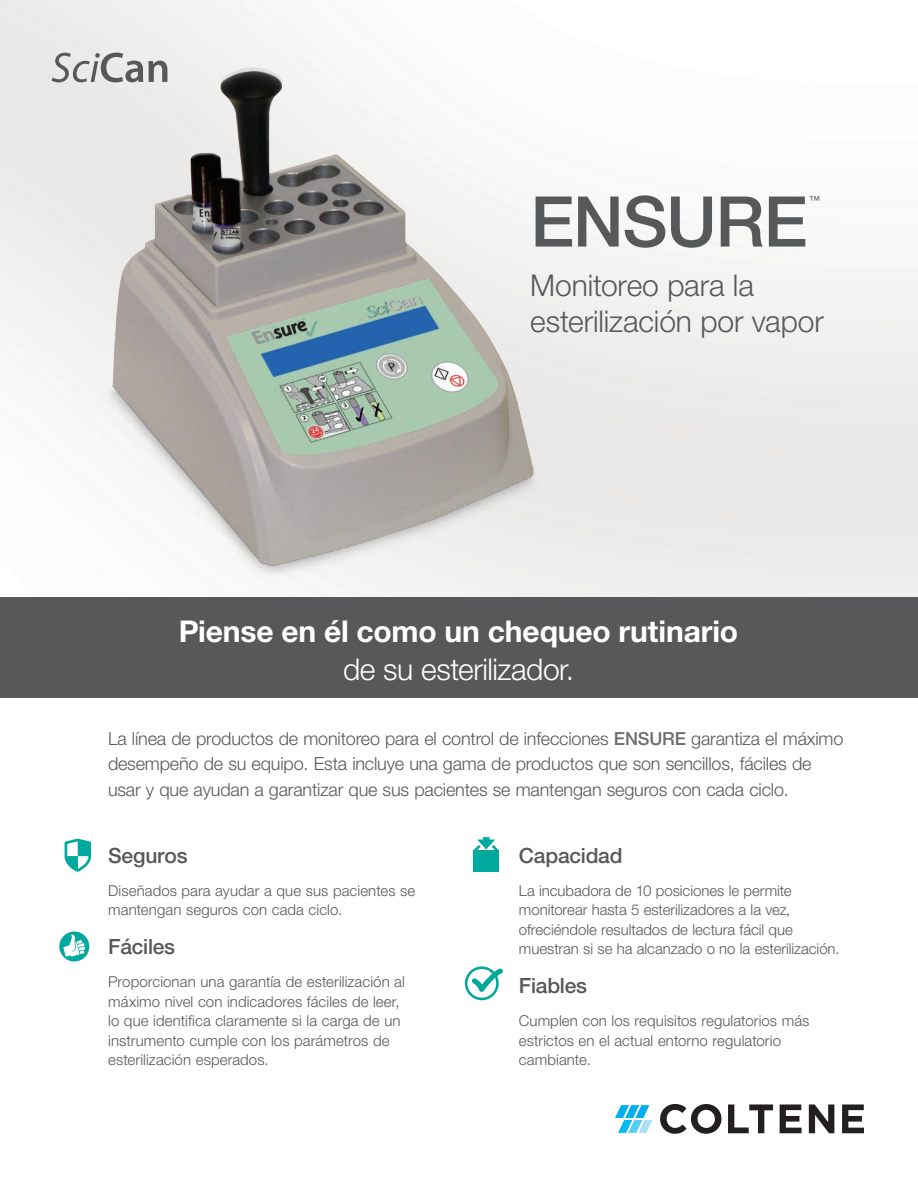
<style>
.page{position:relative;width:918px;height:1188px;background:#fff}
.page>*{position:absolute;margin:0;border:0;box-sizing:border-box;transform-origin:0 0}
.t1{font:500 70.05px "Helvetica Neue LT Pro";letter-spacing:-.02em;color:#57585a}
.Body_-_F_B{font:700 30px/37.5px "Helvetica Neue LT Pro";letter-spacing:-.005em;color:#fff;text-align:center}
.t2{font:300 30px/36px "Helvetica Neue LT Pro";letter-spacing:-.005em;color:#57585a}
.Body{font:500 21px "Helvetica Neue LT Pro";letter-spacing:-.01em;color:#57585a}
.Body_copy{font:300 18px/25.5px "Helvetica Neue LT Pro";letter-spacing:-.01em;color:#57585a}
.Body-2{font:300 15px/19.5px "Helvetica Neue LT Pro";letter-spacing:.005em;color:#57585a}
.t3{font:11.1px "Helvetica Neue LT Pro";color:#57585a}
.s1{font-weight:300}
.s2{font-weight:500;color:#6c6d70}
</style>
<div class="page">
<img style="left:0;top:0;width:918px;height:598px">
<img style="left:68px;top:46px;width:511px;height:549px">
<svg style="left:64px;top:838px;width:27px;height:34px"></svg>
<svg style="left:59px;top:931px;width:31px;height:31px"></svg>
<div style="left:58px;top:930px;width:33px;height:33px;border:1px solid #fff;border-radius:50%"></div>
<svg style="left:63px;top:934px;width:22px;height:23px"></svg>
<svg style="left:474px;top:837px;width:25px;height:13px"></svg>
<div style="left:473px;top:850px;width:26px;height:22px;background:#00a99d"></div>
<svg style="left:464px;top:966px;width:39px;height:35px"></svg>
<div style="left:0;top:598px;width:918px;height:100px;background:#57585a"></div>
<svg style="left:660px;top:1104px;width:62px;height:30px"></svg>
<svg style="left:728px;top:1104px;width:45px;height:29px"></svg>
<svg style="left:780px;top:1104px;width:22px;height:29px"></svg>
<svg style="left:809px;top:1104px;width:25px;height:29px"></svg>
<svg style="left:842px;top:1104px;width:22px;height:29px"></svg>
<svg style="left:615px;top:1105px;width:38px;height:28px"></svg>
<svg style="left:52px;top:53px;width:115px;height:29px;background:#b9b9b9"></svg>
<p class="t1" style="left:530px;top:180px;width:279px">ENSURE</p>
<p class="t3" style="left:809px;top:194px;width:12px">™</p>
<p class="t2" style="left:530px;top:267px;width:295px">Monitoreo para la esterilización por vapor</p>
<p class="Body_-_F_B" style="left:179px;top:612px;width:561px">Piense en él como un chequeo rutinario <span class="s1">de su esterilizador.</span></p>
<p class="Body_copy" style="left:108px;top:725px;width:737px">La línea de productos de monitoreo para el control de infecciones <span class="s2">ENSURE</span> garantiza el máximo desempeño de su equipo. Esta incluye una gama de productos que son sencillos, fáciles de usar y que ayudan a garantizar que sus pacientes se mantengan seguros con cada ciclo.</p>
<p class="Body" style="left:108px;top:843px;width:81px">Seguros</p>
<p class="Body-2" style="left:108px;top:880px;width:309px">Diseñados para ayudar a que sus pacientes se mantengan seguros con cada ciclo.</p>
<p class="Body" style="left:108px;top:934px;width:69px">Fáciles</p>
<p class="Body-2" style="left:108px;top:972px;width:298px">Proporcionan una garantía de esterilización al máximo nivel con indicadores fáciles de leer, lo que identifica claramente si la carga de un instrumento cumple con los parámetros de esterilización esperados.</p>
<p class="Body" style="left:519px;top:843px;width:105px">Capacidad</p>
<p class="Body-2" style="left:519px;top:880px;width:322px">La incubadora de 10 posiciones le permite monitorear hasta 5 esterilizadores a la vez, ofreciéndole resultados de lectura fácil que muestran si se ha alcanzado o no la esterilización.</p>
<p class="Body" style="left:519px;top:973px;width:70px">Fiables</p>
<p class="Body-2" style="left:519px;top:1011px;width:292px">Cumplen con los requisitos regulatorios más estrictos en el actual entorno regulatorio cambiante.</p>
</div>
